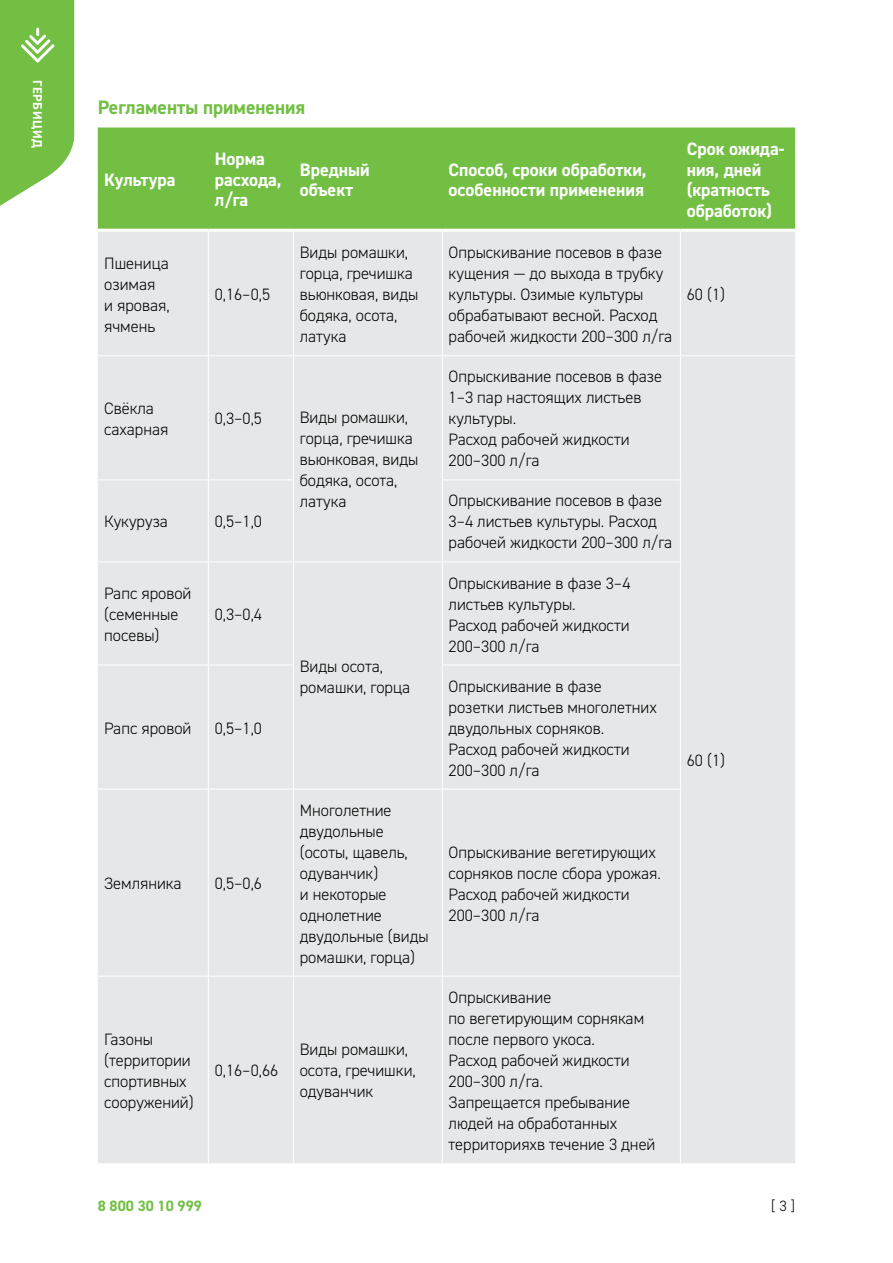
<style>
.page{position:relative;width:893px;height:1263px;background:#fff}
.page>*{position:absolute;margin:0;border:0;box-sizing:border-box;transform-origin:0 0}
.t1{font:700 19.5px "DIN2014";color:#72bf44}
.t2{font:700 18px/20.4px "DIN2014";color:#fff}
.t3{font:300 16.5px/21px "DIN2014";color:#000}
.t4{font:700 15px "DIN2014";color:#72bf44}
.t5{font:300 15px "DIN2014";color:#000}
.t6{font:700 12.75px "DIN2014";letter-spacing:.05em;color:#fff}
</style>
<div class="page">
<svg style="left:0;top:0;width:74px;height:206px;background:#85c75e"></svg>
<div style="left:98px;top:127px;width:697px;height:102px;background:#72bf44"></div>
<div style="left:98px;top:232px;width:697px;height:931px;background:#e6e7e8"></div>
<hr style="left:208px;top:232px;width:1px;height:123px;background:#fff">
<hr style="left:293px;top:232px;width:1px;height:123px;background:#fff">
<hr style="left:442px;top:232px;width:1px;height:123px;background:#fff">
<hr style="left:680px;top:232px;width:1px;height:123px;background:#fff">
<hr style="left:98px;top:355px;width:110px;height:1px;background:#fff">
<hr style="left:208px;top:355px;width:85px;height:1px;background:#fff">
<hr style="left:208px;top:356px;width:1px;height:123px;background:#fff">
<hr style="left:293px;top:355px;width:149px;height:1px;background:#fff">
<hr style="left:293px;top:356px;width:1px;height:123px;background:#fff">
<hr style="left:442px;top:355px;width:238px;height:1px;background:#fff">
<hr style="left:442px;top:356px;width:1px;height:123px;background:#fff">
<hr style="left:680px;top:355px;width:115px;height:1px;background:#fff">
<hr style="left:680px;top:356px;width:1px;height:123px;background:#fff">
<hr style="left:98px;top:479px;width:110px;height:1px;background:#fff">
<hr style="left:208px;top:479px;width:86px;height:1px;background:#fff">
<hr style="left:208px;top:480px;width:1px;height:81px;background:#fff">
<hr style="left:293px;top:480px;width:1px;height:81px;background:#fff">
<hr style="left:442px;top:479px;width:239px;height:1px;background:#fff">
<hr style="left:442px;top:480px;width:1px;height:81px;background:#fff">
<hr style="left:680px;top:480px;width:1px;height:81px;background:#fff">
<hr style="left:98px;top:561px;width:110px;height:1px;background:#fff">
<hr style="left:208px;top:561px;width:85px;height:1px;background:#fff">
<hr style="left:208px;top:562px;width:1px;height:103px;background:#fff">
<hr style="left:293px;top:561px;width:149px;height:1px;background:#fff">
<hr style="left:293px;top:562px;width:1px;height:103px;background:#fff">
<hr style="left:442px;top:561px;width:239px;height:1px;background:#fff">
<hr style="left:442px;top:562px;width:1px;height:103px;background:#fff">
<hr style="left:680px;top:562px;width:1px;height:103px;background:#fff">
<hr style="left:98px;top:665px;width:110px;height:1px;background:#fff">
<hr style="left:208px;top:665px;width:86px;height:1px;background:#fff">
<hr style="left:208px;top:665px;width:1px;height:124px;background:#fff">
<hr style="left:293px;top:665px;width:1px;height:124px;background:#fff">
<hr style="left:442px;top:665px;width:239px;height:1px;background:#fff">
<hr style="left:442px;top:665px;width:1px;height:124px;background:#fff">
<hr style="left:680px;top:665px;width:1px;height:124px;background:#fff">
<hr style="left:98px;top:789px;width:110px;height:1px;background:#fff">
<hr style="left:208px;top:789px;width:85px;height:1px;background:#fff">
<hr style="left:208px;top:789px;width:1px;height:187px;background:#fff">
<hr style="left:293px;top:789px;width:149px;height:1px;background:#fff">
<hr style="left:293px;top:789px;width:1px;height:187px;background:#fff">
<hr style="left:442px;top:789px;width:239px;height:1px;background:#fff">
<hr style="left:442px;top:789px;width:1px;height:187px;background:#fff">
<hr style="left:680px;top:789px;width:1px;height:187px;background:#fff">
<hr style="left:98px;top:976px;width:110px;height:1px;background:#fff">
<hr style="left:208px;top:976px;width:85px;height:1px;background:#fff">
<hr style="left:208px;top:976px;width:1px;height:187px;background:#fff">
<hr style="left:293px;top:976px;width:149px;height:1px;background:#fff">
<hr style="left:293px;top:976px;width:1px;height:187px;background:#fff">
<hr style="left:442px;top:976px;width:239px;height:1px;background:#fff">
<hr style="left:442px;top:976px;width:1px;height:187px;background:#fff">
<hr style="left:680px;top:976px;width:1px;height:187px;background:#fff">
<p class="t6" style="left:46px;top:80px;width:69px;rotate:90deg">ГЕРБИЦИД</p>
<p class="t1" style="left:98px;top:94px;width:209px">Регламенты применения</p>
<p class="t2" style="left:104px;top:169px;width:73px">Культура</p>
<p class="t3" style="left:104px;top:252px;width:67px">Пшеница озимая<br>и яровая, ячмень</p>
<p class="t2" style="left:215px;top:149px;width:68px">Норма расхода, л/га</p>
<p class="t2" style="left:300px;top:159px;width:71px">Вредный объект</p>
<p class="t2" style="left:449px;top:159px;width:199px">Способ, сроки обработки, особенности применения</p>
<p class="t3" style="left:215px;top:284px;width:57px">0,16–0,5</p>
<p class="t3" style="left:300px;top:242px;width:120px">Виды ромашки, горца, гречишка вьюнковая, виды бодяка, осота, латука</p>
<p class="t3" style="left:449px;top:242px;width:225px">Опрыскивание посевов в фазе кущения — до выхода в трубку культуры. Озимые культуры обрабатывают весной. Расход рабочей жидкости 200–300 л/га</p>
<p class="t3" style="left:104px;top:398px;width:66px">Свёкла сахарная</p>
<p class="t3" style="left:215px;top:408px;width:49px">0,3–0,5</p>
<p class="t3" style="left:300px;top:407px;width:120px">Виды ромашки, горца, гречишка вьюнковая, виды бодяка, осота, латука</p>
<p class="t3" style="left:104px;top:511px;width:65px">Кукуруза</p>
<p class="t3" style="left:215px;top:511px;width:49px">0,5–1,0</p>
<p class="t3" style="left:104px;top:583px;width:89px">Рапс яровой (семенные посевы)</p>
<p class="t3" style="left:215px;top:604px;width:49px">0,3–0,4</p>
<p class="t3" style="left:104px;top:717px;width:89px">Рапс яровой</p>
<p class="t3" style="left:215px;top:717px;width:49px">0,5–1,0</p>
<p class="t3" style="left:300px;top:655px;width:112px">Виды осота, ромашки, горца</p>
<p class="t3" style="left:104px;top:873px;width:79px">Земляника</p>
<p class="t3" style="left:215px;top:873px;width:49px">0,5–0,6</p>
<p class="t3" style="left:300px;top:799px;width:130px">Многолетние двудольные (осоты, щавель, одуванчик)<br>и некоторые однолетние двудольные (виды ромашки, горца)</p>
<p class="t3" style="left:104px;top:1029px;width:91px">Газоны (территории спортивных сооружений)</p>
<p class="t3" style="left:215px;top:1060px;width:65px">0,16–0,66</p>
<p class="t3" style="left:300px;top:1039px;width:117px">Виды ромашки, осота, гречишки, одуванчик</p>
<p class="t3" style="left:449px;top:366px;width:215px">Опрыскивание посевов в фазе<br>1–3 пар настоящих листьев культуры.<br>Расход рабочей жидкости<br>200–300 л/га</p>
<p class="t3" style="left:449px;top:490px;width:225px">Опрыскивание посевов в фазе<br>3–4 листьев культуры. Расход рабочей жидкости 200–300 л/га</p>
<p class="t3" style="left:449px;top:572px;width:183px">Опрыскивание в фазе 3–4 листьев культуры.<br>Расход рабочей жидкости<br>200–300 л/га</p>
<p class="t3" style="left:449px;top:675px;width:210px">Опрыскивание в фазе розетки листьев многолетних двудольных сорняков.<br>Расход рабочей жидкости<br>200–300 л/га</p>
<p class="t3" style="left:449px;top:841px;width:214px">Опрыскивание вегетирующих сорняков после сбора урожая.<br>Расход рабочей жидкости<br>200–300 л/га</p>
<p class="t3" style="left:449px;top:987px;width:208px">Опрыскивание<br>по вегетирующим сорнякам после первого укоса.<br>Расход рабочей жидкости<br>200–300 л/га.<br>Запрещается пребывание людей на обработанных территорияхв течение 3 дней</p>
<p class="t2" style="left:687px;top:138px;width:99px">Срок ожида&shy;ния, дней (кратность обработок)</p>
<p class="t3" style="left:687px;top:284px;width:40px">60 (1)</p>
<p class="t3" style="left:687px;top:750px;width:40px">60 (1)</p>
<p class="t4" style="left:98px;top:1196px;width:106px">8 800 30 10 999</p>
<p class="t5" style="left:771px;top:1196px;width:26px">[ 3 ]</p>
</div>
